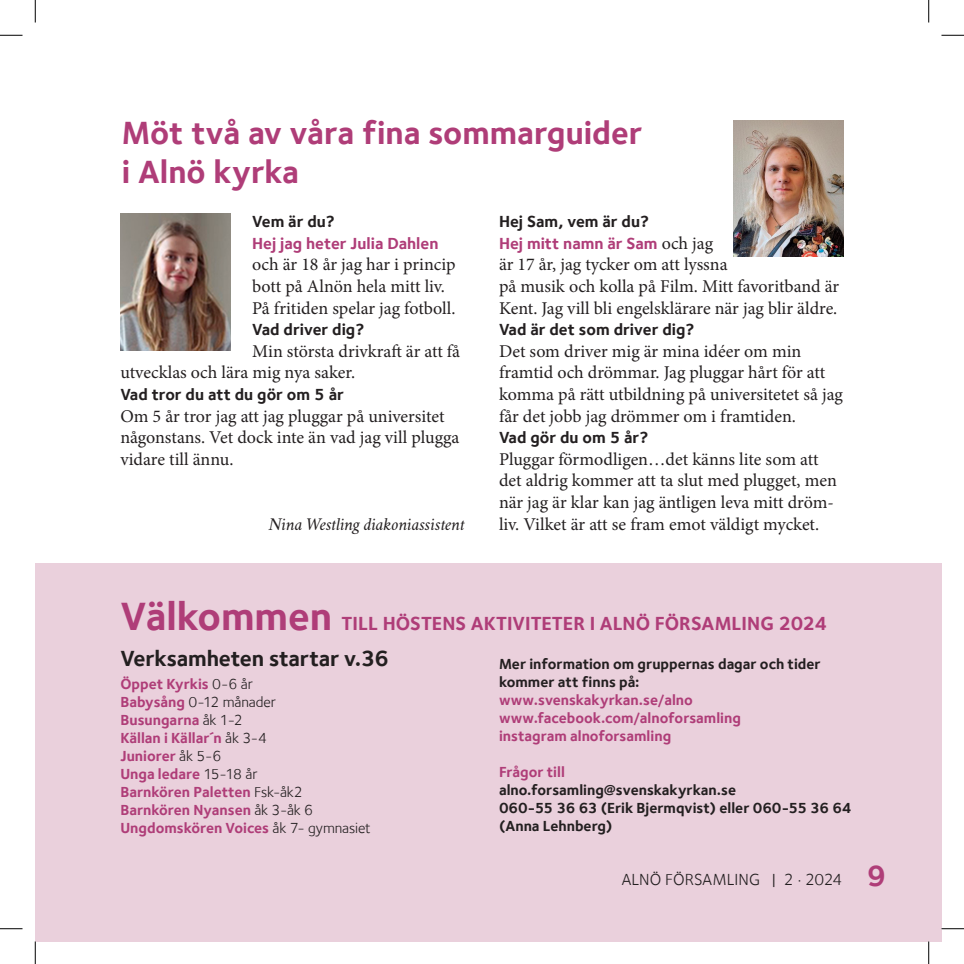
<style>
.page{position:relative;width:964px;height:964px;background:#fff}
.page>*{position:absolute;margin:0;border:0;box-sizing:border-box;transform-origin:0 0}
.t1{font:700 33px/39px "Foundry Sterling";color:#af3d78}
.t2{font:700 22.5px "Foundry Sterling";letter-spacing:-.01em;color:#231f20}
.t3{font:700 19.5px "Foundry Sterling";color:#af3d78}
.t4{font:18px/21.6px "Minion Pro";color:#231f20}
.t5{font:italic 18px "Crimson Svk 2.0";letter-spacing:-.01em;color:#231f20}
.t6{font:700 16.5px "Foundry Sterling";color:#231f20}
.t7{font:700 16.5px/21.6px "Foundry Sterling";color:#af3d78}
.t8{font:16.5px "Foundry Sterling";letter-spacing:.005em;color:#231f20}
.t9{font:700 15px/18px "Foundry Sterling";color:#af3d78}
.t10{font:700 15px/18px "Foundry Sterling";color:#231f20}
.s1{color:#231f20}
.s2{font-family:"Minion Pro";font-weight:400;font-size:18px;color:#231f20}
.s3{font-size:40.5px}
.s4{font-weight:400;color:#231f20}
.s5{font-weight:700;font-size:30px;color:#af3d78}
</style>
<div class="page">
<div style="left:35px;top:562px;width:906px;height:379px;background:#ead0dc"></div>
<img style="left:733px;top:120px;width:110px;height:136px">
<img style="left:120px;top:214px;width:111px;height:136px">
<svg style="left:0;top:35px;width:22px;height:1px"></svg>
<svg style="left:941px;top:35px;width:22px;height:1px"></svg>
<svg style="left:0;top:928px;width:22px;height:1px"></svg>
<svg style="left:941px;top:928px;width:22px;height:1px"></svg>
<svg style="left:35px;top:0;width:1px;height:22px"></svg>
<svg style="left:35px;top:941px;width:1px;height:22px"></svg>
<svg style="left:928px;top:0;width:1px;height:22px"></svg>
<svg style="left:928px;top:941px;width:1px;height:22px"></svg>
<h1 class="t1" style="left:122px;top:113px;width:522px">Möt två av våra fina sommarguider i Alnö kyrka</h1>
<p class="t6" style="left:252px;top:212px;width:84px">Vem är du?</p>
<p class="t7" style="left:252px;top:232px;width:188px">Hej jag heter Julia Dahlen</p>
<p class="t4" style="left:252px;top:254px;width:205px">och är 18 år jag har i princip bott på Alnön hela mitt liv.<br>På fritiden spelar jag fotboll.</p>
<p class="t6" style="left:252px;top:320px;width:113px">Vad driver dig?</p>
<p class="t4" style="left:120px;top:340px;width:341px;text-indent:132px">Min största drivkraft är att få utvecklas och lära mig nya saker.</p>
<p class="t6" style="left:120px;top:384px;width:225px">Vad tror du att du gör om 5 år</p>
<p class="t4" style="left:120px;top:405px;width:340px">Om 5 år tror jag att jag pluggar på universitet någonstans. Vet dock inte än vad jag vill plugga vidare till ännu.</p>
<p class="t5" style="left:269px;top:513px;width:197px">Nina Westling diakoniassistent</p>
<p class="t7" style="left:499px;top:210px;width:216px"><span class="s1">Hej Sam, vem är du?<br></span>Hej mitt namn är Sam <span class="s2">och jag</span></p>
<p class="t4" style="left:499px;top:254px;width:342px">är 17 år, jag tycker om att lyssna<br>på musik och kolla på Film. Mitt favoritband är<br>Kent. Jag vill bli engelsklärare när jag blir äldre.</p>
<p class="t6" style="left:499px;top:320px;width:197px">Vad är det som driver dig?</p>
<p class="t4" style="left:499px;top:340px;width:345px">Det som driver mig är mina idéer om min framtid och drömmar. Jag pluggar hårt för att komma på rätt utbildning på universitetet så jag får det jobb jag drömmer om i framtiden.</p>
<p class="t6" style="left:499px;top:428px;width:151px">Vad gör du om 5 år?</p>
<p class="t4" style="left:499px;top:448px;width:339px">Pluggar förmodligen…det känns lite som att det aldrig kommer att ta slut med plugget, men när jag är klar kan jag äntligen leva mitt dröm&shy;liv. Vilket är att se fram emot väldigt mycket.</p>
<p class="t3" style="left:120px;top:612px;width:708px"><span class="s3">Välkommen</span> TILL HÖSTENS AKTIVITETER I ALNÖ FÖRSAMLING 2024</p>
<p class="t2" style="left:120px;top:645px;width:270px">Verksamheten startar v.36</p>
<p class="t9" style="left:120px;top:674px;width:252px">Öppet Kyrkis <span class="s4">0-6 år<br></span>Babysång <span class="s4">0-12 månader<br></span>Busungarna <span class="s4">åk 1-2<br></span>Källan i Källar´n <span class="s4">åk 3-4<br></span>Juniorer <span class="s4">åk 5-6<br></span>Unga ledare <span class="s4">15-18 år<br></span>Barnkören Paletten <span class="s4">Fsk-åk2<br></span>Barnkören Nyansen <span class="s4">åk 3-åk 6<br></span>Ungdomskören Voices <span class="s4">åk 7- gymnasiet</span></p>
<p class="t10" style="left:499px;top:655px;width:323px">Mer information om gruppernas dagar och tider kommer att finns på:</p>
<p class="t9" style="left:499px;top:691px;width:243px">www.svenskakyrkan.se/alno www.facebook.com/alnoforsamling instagram alnoforsamling</p>
<p class="t9" style="left:499px;top:762px;width:67px">Frågor till</p>
<p class="t10" style="left:499px;top:780px;width:354px">alno.forsamling@svenskakyrkan.se<br>060-55 36 63 (Erik Bjermqvist) eller 060-55 36 64 (Anna Lehnberg)</p>
<p class="t8" style="left:621px;top:869px;width:266px">ALNÖ FÖRSAMLING | 2 · 2024 <span class="s5">9</span></p>
</div>
